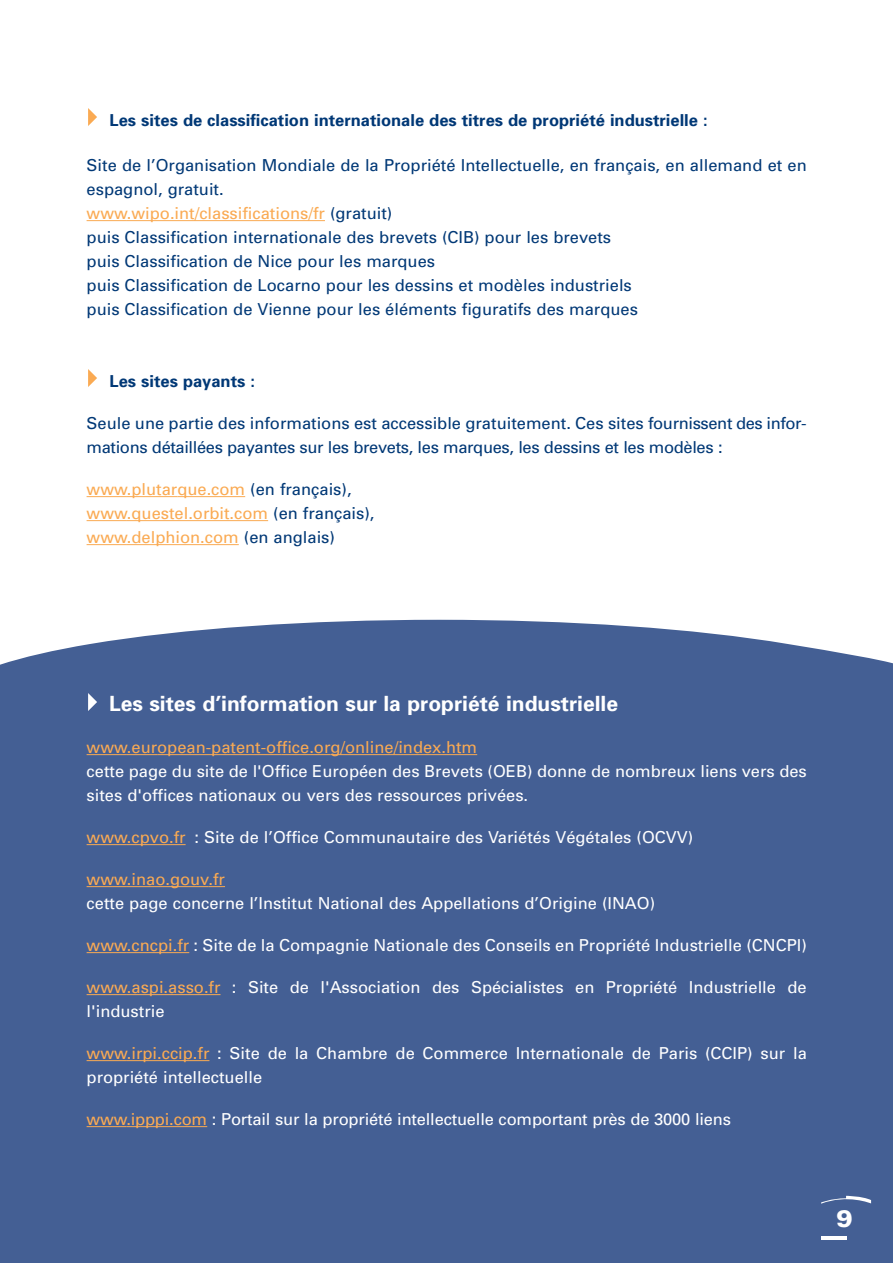
<style>
.page{position:relative;width:893px;height:1263px;background:#fff}
.page>*{position:absolute;margin:0;border:0;box-sizing:border-box;transform-origin:0 0}
.t1{font:900 24px "Univers";color:#fff}
.t2{font:700 21px "Univers";color:#fff}
.t3{font:16.5px/24px "Univers";color:#fff}
.t4{font:16.5px/24px "Univers";color:#003876}
.t5{font:16.5px/24px "Univers";letter-spacing:-.02em;color:#003876}
.t6{font:16.5px/24px "Univers";color:#faaa53}
.t7{font:700 16.5px "Univers";color:#003876}
.s1{color:#faaa53}
.s2{color:#003876}
</style>
<div class="page">
<div style="left:0;top:620px;width:892px;height:643px;background:#445f94"></div>
<hr style="left:87px;top:220px;width:40px;height:1px;background:#faaa53">
<hr style="left:127px;top:220px;width:198px;height:1px;background:#faaa53">
<hr style="left:87px;top:496px;width:40px;height:1px;background:#faaa53">
<hr style="left:127px;top:496px;width:50px;height:1px;background:#faaa53">
<hr style="left:177px;top:496px;width:68px;height:1px;background:#faaa53">
<hr style="left:87px;top:520px;width:40px;height:1px;background:#faaa53">
<hr style="left:127px;top:520px;width:141px;height:1px;background:#faaa53">
<hr style="left:87px;top:544px;width:40px;height:1px;background:#faaa53">
<hr style="left:127px;top:544px;width:112px;height:1px;background:#faaa53">
<hr style="left:87px;top:754px;width:40px;height:1px;background:#faaa53">
<hr style="left:127px;top:754px;width:30px;height:1px;background:#faaa53">
<hr style="left:157px;top:754px;width:125px;height:1px;background:#faaa53">
<hr style="left:282px;top:754px;width:48px;height:1px;background:#faaa53">
<hr style="left:330px;top:754px;width:147px;height:1px;background:#faaa53">
<hr style="left:87px;top:844px;width:40px;height:1px;background:#faaa53">
<hr style="left:127px;top:844px;width:59px;height:1px;background:#faaa53">
<hr style="left:87px;top:886px;width:40px;height:1px;background:#faaa53">
<hr style="left:127px;top:886px;width:81px;height:1px;background:#faaa53">
<svg style="left:208px;top:886px;width:17px;height:1px"></svg>
<hr style="left:87px;top:952px;width:40px;height:1px;background:#faaa53">
<hr style="left:127px;top:952px;width:62px;height:1px;background:#faaa53">
<hr style="left:87px;top:994px;width:40px;height:1px;background:#faaa53">
<hr style="left:127px;top:994px;width:93px;height:1px;background:#faaa53">
<hr style="left:87px;top:1060px;width:40px;height:1px;background:#faaa53">
<hr style="left:127px;top:1060px;width:82px;height:1px;background:#faaa53">
<hr style="left:87px;top:1126px;width:39px;height:1px;background:#faaa53">
<hr style="left:126px;top:1126px;width:81px;height:1px;background:#faaa53">
<svg style="left:88px;top:693px;width:9px;height:18px"></svg>
<svg style="left:88px;top:369px;width:9px;height:18px"></svg>
<svg style="left:88px;top:108px;width:9px;height:18px"></svg>
<hr style="left:820px;top:1236px;width:26px;height:4px;background:#fff">
<svg style="left:821px;top:1194px;width:50px;height:10px"></svg>
<p class="t7" style="left:110px;top:114px;width:599px">Les sites de classification internationale des titres de propriété industrielle :</p>
<p class="t4" style="left:87px;top:155px;width:721px">Site de l’Organisation Mondiale de la Propriété Intellectuelle, en français, en allemand et en espagnol, gratuit.<br><span class="s1">www.wipo.int/classifications/fr</span> (gratuit)<br>puis Classification internationale des brevets (CIB) pour les brevets<br>puis Classification de Nice pour les marques<br>puis Classification de Locarno pour les dessins et modèles industriels<br>puis Classification de Vienne pour les éléments figuratifs des marques</p>
<p class="t7" style="left:110px;top:375px;width:147px">Les sites payants :</p>
<p class="t5" style="left:87px;top:413px;width:721px">Seule une partie des informations est accessible gratuitement. Ces sites fournissent des infor&shy;mations détaillées payantes sur les brevets, les marques, les dessins et les modèles :</p>
<p class="t6" style="left:87px;top:479px;width:289px">www.plutarque.com <span class="s2">(en français), </span>www.questel.orbit.com <span class="s2">(en français), </span>www.delphion.com <span class="s2">(en anglais)</span></p>
<p class="t2" style="left:109px;top:696px;width:510px">Les sites d’information sur la propriété industrielle</p>
<p class="t6" style="left:87px;top:737px;width:392px">www.european-patent-office.org/online/index.htm</p>
<p class="t3" style="left:87px;top:761px;width:721px">cette page du site de l'Office Européen des Brevets (OEB) donne de nombreux liens vers des sites d'offices nationaux ou vers des ressources privées.</p>
<p class="t3" style="left:87px;top:827px;width:608px"><span class="s1">www.cpvo.fr</span> : Site de l’Office Communautaire des Variétés Végétales (OCVV)</p>
<p class="t6" style="left:87px;top:869px;width:140px">www.inao.gouv.fr</p>
<p class="t3" style="left:87px;top:893px;width:570px">cette page concerne l’Institut National des Appellations d’Origine (INAO)</p>
<p class="t3" style="left:87px;top:935px;width:721px"><span class="s1">www.cncpi.fr</span> : Site de la Compagnie Nationale des Conseils en Propriété Industrielle (CNCPI)</p>
<p class="t3" style="left:87px;top:977px;width:721px"><span class="s1">www.aspi.asso.fr</span> : Site de l'Association des Spécialistes en Propriété Industrielle de l'industrie</p>
<p class="t3" style="left:87px;top:1043px;width:721px"><span class="s1">www.irpi.ccip.fr</span> : Site de la Chambre de Commerce Internationale de Paris (CCIP) sur la propriété intellectuelle</p>
<p class="t3" style="left:87px;top:1109px;width:646px"><span class="s1">www.ipppi.com</span> : Portail sur la propriété intellectuelle comportant près de 3000 liens</p>
<h1 class="t1" style="left:836px;top:1210px;width:18px">9</h1>
</div>
